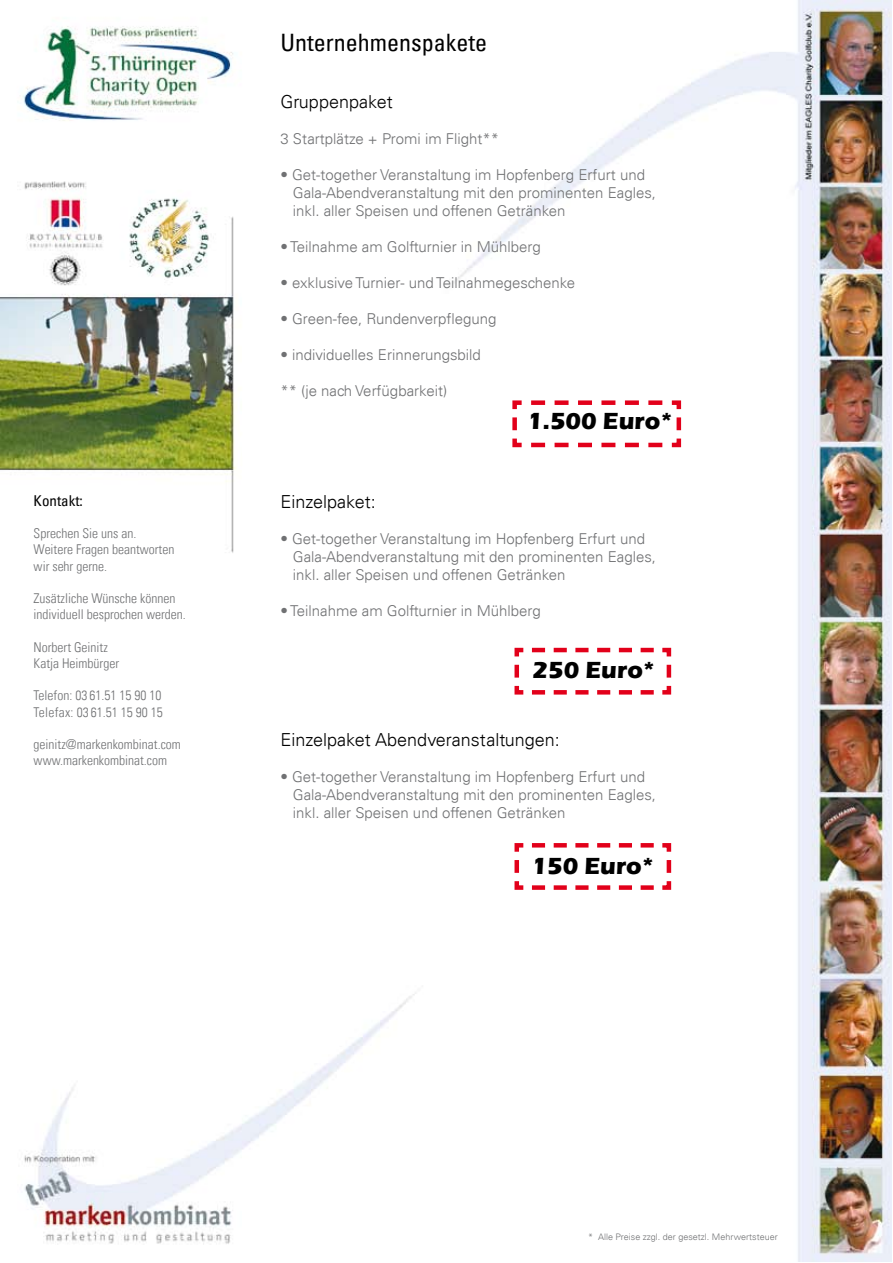
<style>
.page{position:relative;width:893px;height:1263px;background:#fff}
.page>*{position:absolute;margin:0;border:0;box-sizing:border-box;transform-origin:0 0}
.t1{font:700 24px "Eras ITC";color:#000}
.t2{font:condensed 24px "Univers LT";color:#000}
.t3{font:300 18px "Univers LT";color:#000}
.t4{font:300 15px/18px "Univers LT";color:#707173}
.t5{font:condensed 15px "Univers LT";color:#000}
.t6{font:300 condensed 13.5px/16.2px "Univers LT";color:#707173}
.t7{font:300 9px "Univers LT";color:#707173}
</style>
<div class="page">
<img style="left:0;top:0;width:891px;height:1261px">
<svg style="left:510px;top:398px;width:173px;height:51px"></svg>
<svg style="left:512px;top:645px;width:161px;height:52px"></svg>
<svg style="left:512px;top:841px;width:161px;height:51px"></svg>
<p class="t5" style="left:34px;top:491px;width:51px">Kontakt:</p>
<p class="t6" style="left:34px;top:525px;width:142px">Sprechen Sie uns an.<br>Weitere Fragen beantworten wir sehr gerne.</p>
<p class="t6" style="left:34px;top:590px;width:154px">Zusätzliche Wünsche können individuell besprochen werden.</p>
<p class="t6" style="left:34px;top:639px;width:87px">Norbert Geinitz<br>Katja Heimbürger</p>
<p class="t6" style="left:34px;top:687px;width:131px">Telefon: 03 61.51 15 90 10<br>Telefax: 03 61.51 15 90 15</p>
<p class="t6" style="left:34px;top:736px;width:149px">geinitz@markenkombinat.com www.markenkombinat.com</p>
<h1 class="t2" style="left:280px;top:27px;width:208px">Unternehmenspakete</h1>
<p class="t3" style="left:280px;top:91px;width:114px">Gruppenpaket</p>
<p class="t4" style="left:280px;top:130px;width:220px">3 Startplätze + Promi im Flight**</p>
<p class="t4" style="left:293px;top:166px;width:365px;text-indent:-13px">• Get-together Veranstaltung im Hopfenberg Erfurt und<br>Gala-Abendveranstaltung mit den prominenten Eagles, inkl. aller Speisen und offenen Getränken</p>
<p class="t4" style="left:280px;top:238px;width:262px">• Teilnahme am Golfturnier in Mühlberg</p>
<p class="t4" style="left:280px;top:274px;width:296px">• exklusive Turnier- und Teilnahmegeschenke</p>
<p class="t4" style="left:280px;top:310px;width:218px">• Green-fee, Rundenverpflegung</p>
<p class="t4" style="left:280px;top:346px;width:202px">• individuelles Erinnerungsbild</p>
<p class="t4" style="left:280px;top:382px;width:168px">** (je nach Verfügbarkeit)</p>
<h1 class="t1" style="left:527px;top:407px;width:147px">1.500 Euro*</h1>
<p class="t3" style="left:280px;top:491px;width:97px">Einzelpaket:</p>
<p class="t4" style="left:293px;top:530px;width:365px;text-indent:-13px">• Get-together Veranstaltung im Hopfenberg Erfurt und<br>Gala-Abendveranstaltung mit den prominenten Eagles, inkl. aller Speisen und offenen Getränken</p>
<p class="t4" style="left:280px;top:602px;width:262px">• Teilnahme am Golfturnier in Mühlberg</p>
<h1 class="t1" style="left:533px;top:656px;width:124px">250 Euro*</h1>
<p class="t3" style="left:280px;top:728px;width:281px">Einzelpaket Abendveranstaltungen:</p>
<p class="t4" style="left:293px;top:767px;width:365px;text-indent:-13px">• Get-together Veranstaltung im Hopfenberg Erfurt und<br>Gala-Abendveranstaltung mit den prominenten Eagles, inkl. aller Speisen und offenen Getränken</p>
<h1 class="t1" style="left:531px;top:852px;width:124px">150 Euro*</h1>
<p class="t7" style="left:588px;top:1231px;width:191px">* Alle Preise zzgl. der gesetzl. Mehrwertsteuer</p>
</div>
